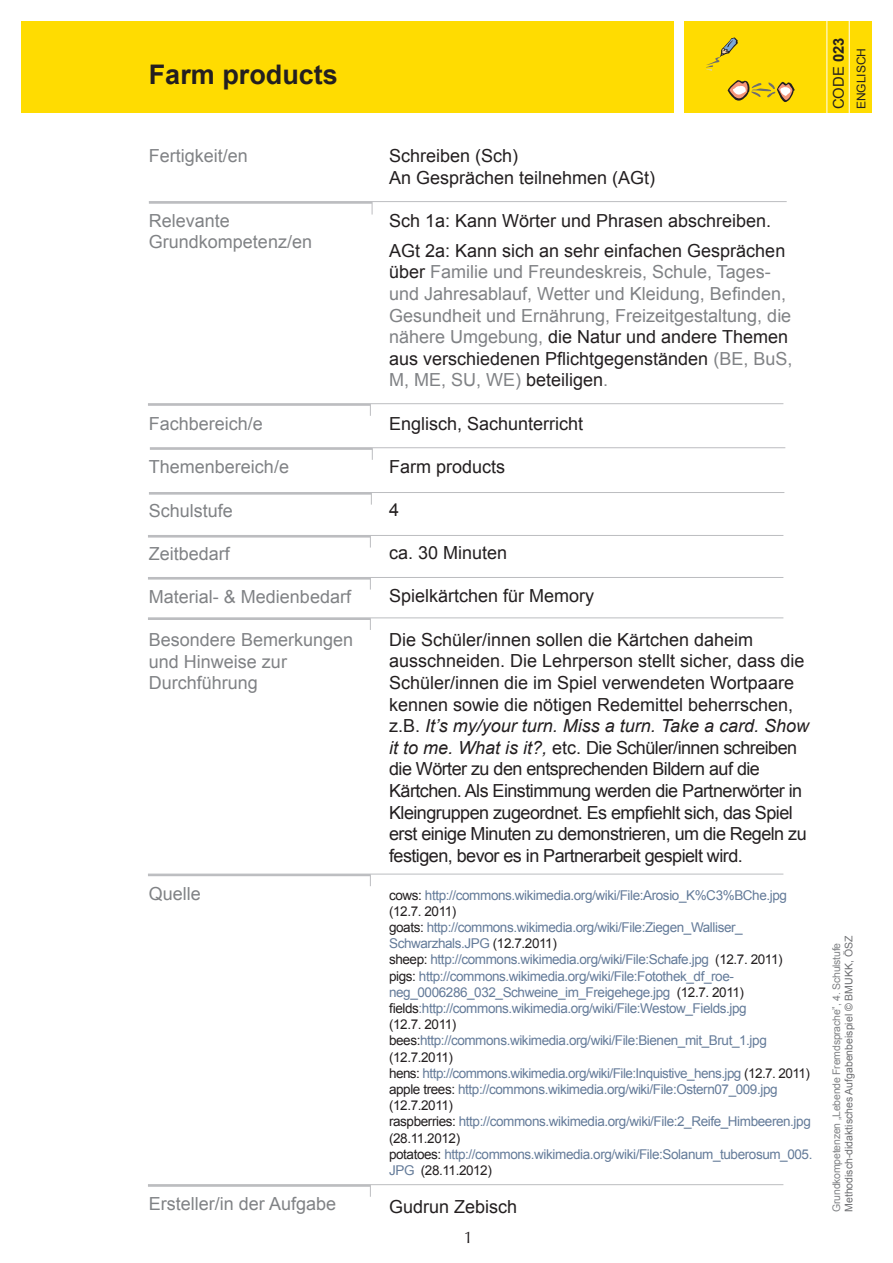
<style>
.page{position:relative;width:893px;height:1263px;background:#fff}
.page>*{position:absolute;margin:0;border:0;box-sizing:border-box;transform-origin:0 0}
.t1{font:700 27px "Arial";color:#231f20}
.t2{font:18px/21.6px "Arial";letter-spacing:-.03em;color:#231f20}
.t3{font:18px/21.6px "Arial";color:#808285}
.t4{font:18px/21.6px "Arial";color:#231f20}
.t5{font:16.5px "Optima";color:#231f20}
.t6{font:14.85px "Arial";color:#231f20}
.t7{font:13.5px/16.2px "Arial";letter-spacing:-.03em;color:#647b99}
.t8{font:12px "Arial";color:#231f20}
.t9{font:10.5px "Arial";letter-spacing:-.02em;color:#808285}
.t10{font:10.5px "Arial";color:#6c6d70}
.s1{color:#231f20}
.s2{font-style:italic}
.s3{font-weight:700}
</style>
<div class="page">
<div style="left:685px;top:21px;width:187px;height:92px;background:#ffdc01"></div>
<div style="left:21px;top:21px;width:652px;height:92px;background:#ffdc01"></div>
<hr style="left:849px;top:20px;width:1px;height:127px;background:#fff">
<hr style="left:826px;top:20px;width:1px;height:127px;background:#fff">
<hr style="left:149px;top:492px;width:635px;height:1px;background:#bcbdc0">
<hr style="left:149px;top:492px;width:222px;height:3px;background:#bcbdc0">
<svg style="left:371px;top:493px;width:1px;height:12px"></svg>
<hr style="left:149px;top:201px;width:638px;height:1px;background:#bcbdc0">
<hr style="left:149px;top:202px;width:223px;height:2px;background:#bcbdc0">
<svg style="left:372px;top:202px;width:1px;height:13px"></svg>
<hr style="left:148px;top:403px;width:635px;height:1px;background:#bcbdc0">
<hr style="left:148px;top:404px;width:222px;height:2px;background:#bcbdc0">
<svg style="left:370px;top:404px;width:1px;height:12px"></svg>
<hr style="left:148px;top:535px;width:635px;height:1px;background:#bcbdc0">
<hr style="left:148px;top:535px;width:222px;height:3px;background:#bcbdc0">
<hr style="left:148px;top:577px;width:635px;height:1px;background:#bcbdc0">
<hr style="left:148px;top:577px;width:222px;height:3px;background:#bcbdc0">
<svg style="left:370px;top:578px;width:1px;height:12px"></svg>
<hr style="left:148px;top:617px;width:635px;height:1px;background:#bcbdc0">
<hr style="left:148px;top:618px;width:222px;height:2px;background:#bcbdc0">
<svg style="left:370px;top:618px;width:1px;height:12px"></svg>
<hr style="left:150px;top:447px;width:635px;height:1px;background:#bcbdc0">
<hr style="left:150px;top:448px;width:222px;height:2px;background:#bcbdc0">
<svg style="left:372px;top:448px;width:1px;height:12px"></svg>
<hr style="left:148px;top:874px;width:635px;height:1px;background:#bcbdc0">
<hr style="left:148px;top:874px;width:222px;height:2px;background:#bcbdc0">
<hr style="left:148px;top:1184px;width:635px;height:1px;background:#bcbdc0">
<hr style="left:148px;top:1185px;width:222px;height:2px;background:#bcbdc0">
<svg style="left:370px;top:1185px;width:1px;height:12px"></svg>
<svg style="left:706px;top:37px;width:32px;height:34px"></svg>
<svg style="left:728px;top:80px;width:67px;height:22px"></svg>
<h1 class="t1" style="left:149px;top:56px;width:191px">Farm products</h1>
<h2 class="t3" style="left:149px;top:145px;width:101px">Fertigkeit/en</h2>
<h2 class="t3" style="left:149px;top:210px;width:165px">Relevante<br>Grundkompetenz/en</h2>
<h2 class="t3" style="left:149px;top:413px;width:116px">Fachbereich/e</h2>
<h2 class="t3" style="left:149px;top:456px;width:142px">Themenbereich/e</h2>
<h2 class="t3" style="left:149px;top:500px;width:86px">Schulstufe</h2>
<h2 class="t3" style="left:149px;top:543px;width:83px">Zeitbedarf</h2>
<h2 class="t3" style="left:149px;top:586px;width:204px">Material- &amp; Medienbedarf</h2>
<h2 class="t3" style="left:149px;top:629px;width:206px">Besondere Bemerkungen und Hinweise zur<br>Durchführung</h2>
<h2 class="t3" style="left:149px;top:883px;width:54px">Quelle</h2>
<h2 class="t3" style="left:149px;top:1193px;width:189px">Ersteller/in der Aufgabe</h2>
<h2 class="t4" style="left:389px;top:145px;width:268px">Schreiben (Sch)<br>An Gesprächen teilnehmen (AGt)</h2>
<h2 class="t4" style="left:389px;top:206px;width:398px;line-height:30.2px">Sch 1a: Kann Wörter und Phrasen abschreiben.<br>AGt 2a: Kann sich an sehr einfachen Gesprächen</h2>
<p class="t3" style="left:389px;top:261px;width:405px"><span class="s1">über</span> Familie und Freundeskreis, Schule, Tages&shy;und Jahresablauf, Wetter und Kleidung, Befinden, Gesundheit und Ernährung, Freizeitgestaltung, die nähere Umgebung, <span class="s1">die Natur und andere Themen aus verschiedenen Pflichtgegenständen</span> (BE, BuS, M, ME, SU, WE) <span class="s1">beteiligen</span>.</p>
<h2 class="t4" style="left:389px;top:413px;width:196px">Englisch, Sachunterricht</h2>
<h2 class="t4" style="left:389px;top:456px;width:118px">Farm products</h2>
<h2 class="t4" style="left:389px;top:499px;width:12px">4</h2>
<h2 class="t4" style="left:389px;top:542px;width:120px">ca. 30 Minuten</h2>
<h2 class="t4" style="left:389px;top:585px;width:207px">Spielkärtchen für Memory</h2>
<p class="t2" style="left:389px;top:629px;width:422px">Die Schüler/innen sollen die Kärtchen daheim ausschneiden. Die Lehrperson stellt sicher, dass die Schüler/innen die im Spiel verwendeten Wortpaare kennen sowie die nötigen Redemittel beherrschen, z.B. <span class="s2">It’s my/your turn. Miss a turn. Take a card. Show it to me. What is it?,</span> etc. Die Schüler/innen schreiben die Wörter zu den entsprechenden Bildern auf die Kärtchen. Als Einstimmung werden die Partnerwörter in Kleingruppen zugeordnet. Es empfiehlt sich, das Spiel erst einige Minuten zu demonstrieren, um die Regeln zu festigen, bevor es in Partnerarbeit gespielt wird.</p>
<p class="t7" style="left:389px;top:887px;width:425px"><span class="s1">cows:</span> http://commons.wikimedia.org/wiki/File:Arosio_K%C3%BChe.jpg <span class="s1">(12.7. 2011)<br>goats:</span> http://commons.wikimedia.org/wiki/File:Ziegen_Walliser_ Schwarzhals.JPG <span class="s1">(12.7.2011)<br>sheep:</span> http://commons.wikimedia.org/wiki/File:Schafe.jpg <span class="s1">(12.7. 2011) pigs:</span> http://commons.wikimedia.org/wiki/File:Fotothek_df_roe&shy;neg_0006286_032_Schweine_im_Freigehege.jpg <span class="s1">(12.7. 2011) fields</span>:http://commons.wikimedia.org/wiki/File:Westow_Fields.jpg<br><span class="s1">(12.7. 2011) bees:</span>http://commons.wikimedia.org/wiki/File:Bienen_mit_Brut_1.jpg <span class="s1">(12.7.2011)<br>hens:</span> http://commons.wikimedia.org/wiki/File:Inquistive_hens.jpg <span class="s1">(12.7. 2011) apple trees:</span> http://commons.wikimedia.org/wiki/File:Ostern07_009.jpg <span class="s1">(12.7.2011)<br>raspberries:</span> http://commons.wikimedia.org/wiki/File:2_Reife_Himbeeren.jpg <span class="s1">(28.11.2012)<br>potatoes:</span> http://commons.wikimedia.org/wiki/File:Solanum_tuberosum_005.<br>JPG <span class="s1">(28.11.2012)</span></p>
<h2 class="t4" style="left:389px;top:1196px;width:130px">Gudrun Zebisch</h2>
<p class="t5" style="left:464px;top:1228px;width:11px">1</p>
<p class="t6" style="left:829px;top:109px;width:73px;rotate:-90deg">CODE <span class="s3">023</span></p>
<p class="t8" style="left:853px;top:109px;width:63px;rotate:-90deg">ENGLISCH</p>
<p class="t9" style="left:829px;top:1212px;width:271px;rotate:-90deg">Grundkompetenzen „Lebende Fremdsprache”, 4. Schulstufe</p>
<p class="t10" style="left:842px;top:1212px;width:278px;rotate:-90deg">Methodisch-didaktisches Aufgabenbeispiel © BMUKK, ÖSZ</p>
</div>
